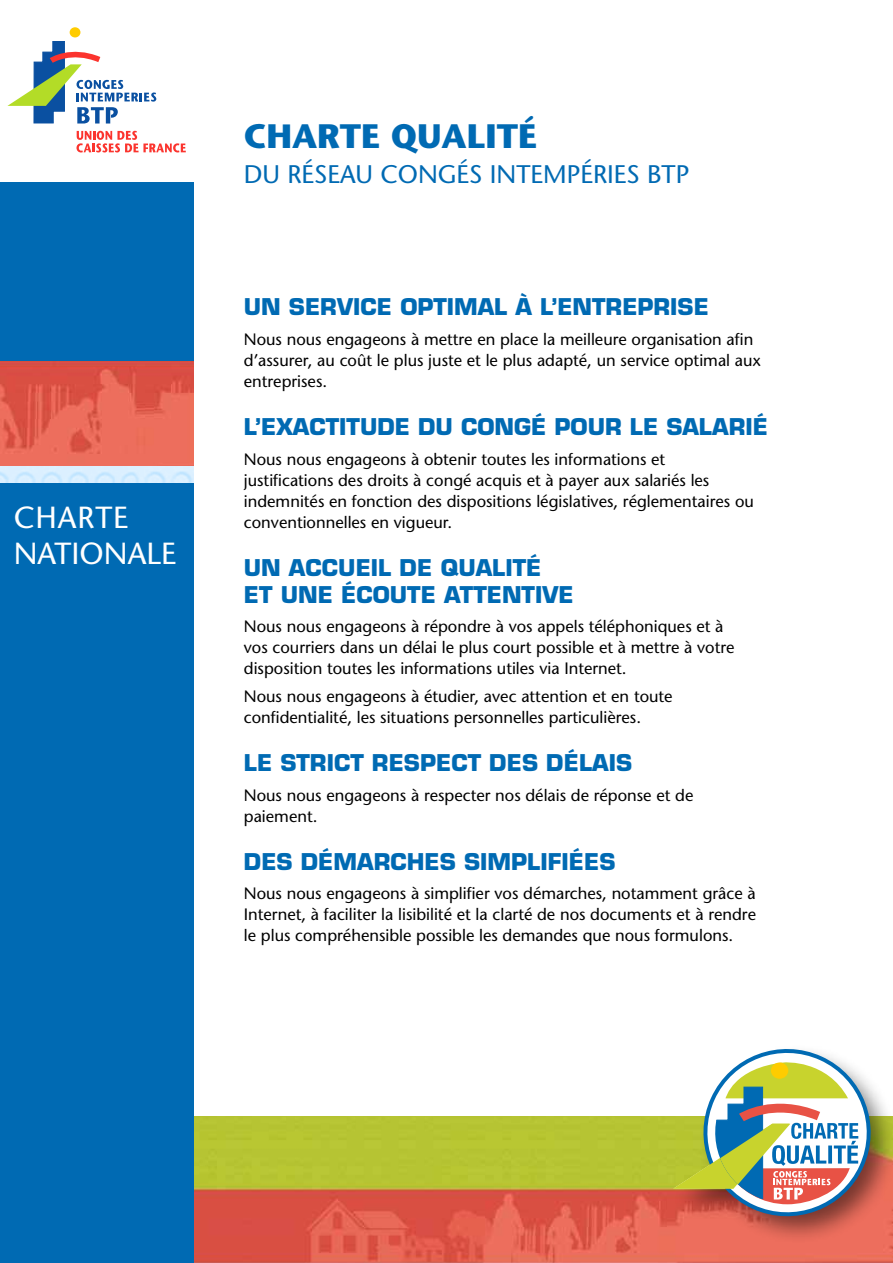
<style>
.page{position:relative;width:893px;height:1263px;background:#fff}
.page>*{position:absolute;margin:0;border:0;box-sizing:border-box;transform-origin:0 0}
.t1{font:700 33.9px "Stone Sans";color:#006ab3}
.t2{font:30.45px/36.6px "Stone Sans";letter-spacing:.085em;color:#fff}
.t3{font:25.35px "Stone Sans";color:#006ab3}
.t4{font:700 22.5px/27px "Eurostile";color:#006ab3}
.t5{font:16.5px/21px "Stone Sans";color:#000}
</style>
<div class="page">
<img style="left:193px;top:1116px;width:700px;height:147px">
<div style="left:70px;top:27px;width:10px;height:10px;background:#fc0;border-radius:50%"></div>
<svg style="left:7px;top:41px;width:149px;height:83px"></svg>
<svg style="left:76px;top:131px;width:110px;height:21px"></svg>
<div style="left:0;top:483px;width:193px;height:780px;background:#006ab3"></div>
<img style="left:0;top:361px;width:193px;height:104px">
<div style="left:0;top:182px;width:193px;height:179px;background:#006ab3"></div>
<div style="left:666px;top:1043px;width:227px;height:200px;background:#000;opacity:.5"></div>
<svg style="left:673px;top:1043px;width:212px;height:182px"></svg>
<h2 class="t2" style="left:14px;top:499px;width:164px">CHARTE nationale</h2>
<h1 class="t1" style="left:244px;top:116px;width:295px">CHARTE qualité</h1>
<h3 class="t3" style="left:244px;top:159px;width:433px">du réseau Congés Intempéri es BTP</h3>
<h3 class="t4" style="left:244px;top:293px;width:467px">UN SERVICE OPTIMAL À L’ENTREPRISE</h3>
<p class="t5" style="left:244px;top:328px;width:519px">Nous nous engageons à mettre en place la meilleure organisation afin d’assurer, au coût le plus juste et le plus adapté, un service optimal aux entreprises.</p>
<h3 class="t4" style="left:244px;top:413px;width:526px">L’EXACTITUDE DU CONGÉ POUR LE SALARIÉ</h3>
<p class="t5" style="left:244px;top:448px;width:512px">Nous nous engageons à obtenir toutes les informations et justifications des droits à congé acquis et à payer aux salariés les indemnités en fonction des dispositions législatives, réglementaires ou conventionnelles en vigueur.</p>
<h3 class="t4" style="left:244px;top:554px;width:331px">UN ACCUEIL DE QUALITÉ<br>ET UNE ÉCOUTE ATTENTIVE</h3>
<p class="t5" style="left:244px;top:616px;width:492px">Nous nous engageons à répondre à vos appels téléphoniques et à vos courriers dans un délai le plus court possible et à mettre à votre disposition toutes les informations utiles via Internet.</p>
<p class="t5" style="left:244px;top:685px;width:430px">Nous nous engageons à étudier, avec attention et en toute confidentialité, les situations personnelles particulières.</p>
<h3 class="t4" style="left:244px;top:749px;width:390px">LE STRICT RESPECT DES DÉLAIS</h3>
<p class="t5" style="left:244px;top:784px;width:451px">Nous nous engageons à respecter nos délais de réponse et de paiement.</p>
<h3 class="t4" style="left:244px;top:848px;width:373px">DES DÉMARCHES SIMPLIFIÉES</h3>
<p class="t5" style="left:244px;top:883px;width:514px;text-align:justify">Nous nous engageons à simplifier vos démarches, notamment grâce à Internet, à faciliter la lisibilité et la clarté de nos documents et à rendre le plus compréhensible possible les demandes que nous formulons.</p>
</div>
